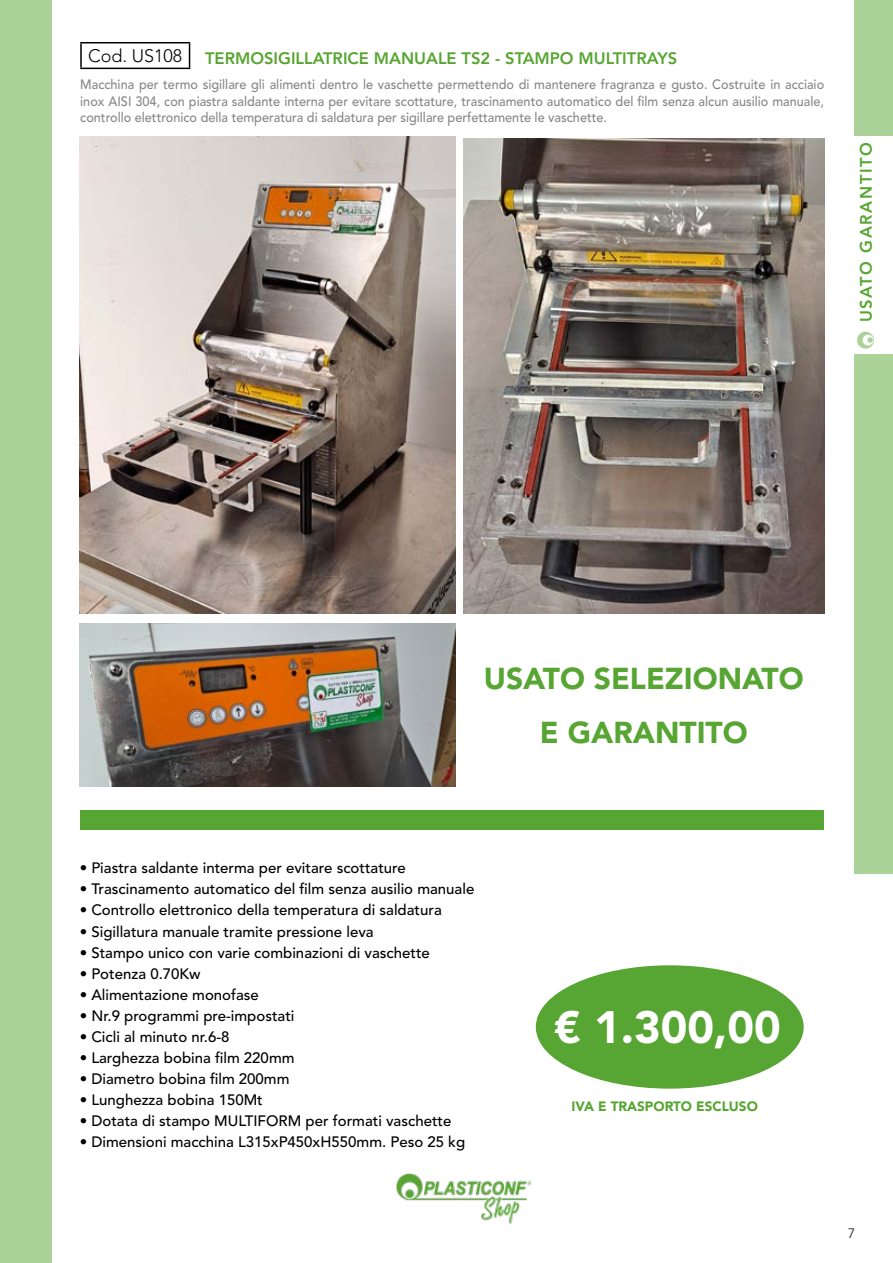
<style>
.page{position:relative;width:893px;height:1263px;background:#fff}
.page>*{position:absolute;margin:0;border:0;box-sizing:border-box;transform-origin:0 0}
.t1{font:900 45px "Avenir LT Std";color:#fff}
.t2{font:900 30px/54px "Avenir LT Std";color:#57a532;text-align:center}
.t3{font:300 18px "Avenir LT Std";color:#000}
.t4{font:800 16.5px "Avenir LT Std";color:#57a532}
.t5{font:800 16.5px "Avenir LT Std";letter-spacing:.1em;color:#57a532}
.t6{font:500 15px "Avenir LT Std";color:#000}
.t7{font:500 13.5px/16.2px "Avenir LT Std";color:#878787;text-align:justify;scale:.94 1}
.t8{font:900 13.5px "Avenir LT Std";color:#57a532}
.t9{font:300 13.5px "Avenir LT Std";color:#000}
</style>
<div class="page">
<div style="left:855px;top:354px;width:38px;height:519px;background:#abd298"></div>
<div style="left:855px;top:0;width:38px;height:136px;background:#abd298"></div>
<svg style="left:857px;top:332px;width:17px;height:17px"></svg>
<div style="left:0;top:0;width:51px;height:1263px;background:#abd298"></div>
<img style="left:396px;top:1173px;width:135px;height:51px">
<img style="left:80px;top:136px;width:375px;height:478px">
<img style="left:80px;top:623px;width:375px;height:163px">
<div style="left:80px;top:810px;width:744px;height:19px;background:#57a532"></div>
<div style="left:536px;top:966px;width:267px;height:122px;background:#57a532;border-radius:50%"></div>
<img style="left:463px;top:138px;width:361px;height:476px">
<hr style="left:80px;top:42px;width:110px;height:1px;background:#000">
<hr style="left:80px;top:43px;width:2px;height:25px;background:#000">
<svg style="left:189px;top:43px;width:1px;height:25px"></svg>
<hr style="left:80px;top:68px;width:110px;height:1px;background:#000">
<p class="t3" style="left:88px;top:46px;width:96px">Cod. US108</p>
<p class="t4" style="left:205px;top:48px;width:474px">TERMOSIGILLATRICE MANUALE TS2 - STAMPO MULTITRAYS</p>
<p class="t7" style="left:80px;top:77px;width:793px">Macchina per termo sigillare gli alimenti dentro le vaschette permettendo di mantenere fragranza e gusto. Costruite in acciaio inox AISI 304, con piastra saldante interna per evitare scottature, trascinamento automatico del film senza alcun ausilio manuale, controllo elettronico della temperatura di saldatura per sigillare perfettamente le vaschette.</p>
<p class="t5" style="left:856px;top:322px;width:182px;rotate:-90deg">USATO GARANTITO</p>
<h2 class="t2" style="left:484px;top:651px;width:321px">USATO SELEZIONATO<br>E GARANTITO</h2>
<p class="t6" style="left:80px;top:860px;width:328px">• Piastra saldante interma per evitare scottature</p>
<p class="t6" style="left:80px;top:881px;width:396px">• Trascinamento automatico del film senza ausilio manuale</p>
<p class="t6" style="left:80px;top:902px;width:364px">• Controllo elettronico della temperatura di saldatura</p>
<p class="t6" style="left:80px;top:923px;width:295px">• Sigillatura manuale tramite pressione leva</p>
<p class="t6" style="left:80px;top:944px;width:352px">• Stampo unico con varie combinazioni di vaschette</p>
<p class="t6" style="left:80px;top:965px;width:122px">• Potenza 0.70Kw</p>
<p class="t6" style="left:80px;top:986px;width:181px">• Alimentazione monofase</p>
<p class="t6" style="left:80px;top:1007px;width:216px">• Nr.9 programmi pre-impostati</p>
<p class="t6" style="left:80px;top:1028px;width:151px">• Cicli al minuto nr.6-8</p>
<p class="t6" style="left:80px;top:1049px;width:216px">• Larghezza bobina film 220mm</p>
<p class="t6" style="left:80px;top:1070px;width:211px">• Diametro bobina film 200mm</p>
<p class="t6" style="left:80px;top:1091px;width:185px">• Lunghezza bobina 150Mt</p>
<p class="t6" style="left:80px;top:1112px;width:373px">• Dotata di stampo MULTIFORM per formati vaschette</p>
<p class="t6" style="left:80px;top:1133px;width:387px">• Dimensioni macchina L315xP450xH550mm. Peso 25 kg</p>
<h1 class="t1" style="left:554px;top:1000px;width:228px">€ 1.300,00</h1>
<p class="t8" style="left:571px;top:1098px;width:188px">IVA E TRASPORTO ESCLUSO</p>
<p class="t9" style="left:848px;top:1225px;width:9px">7</p>
</div>
